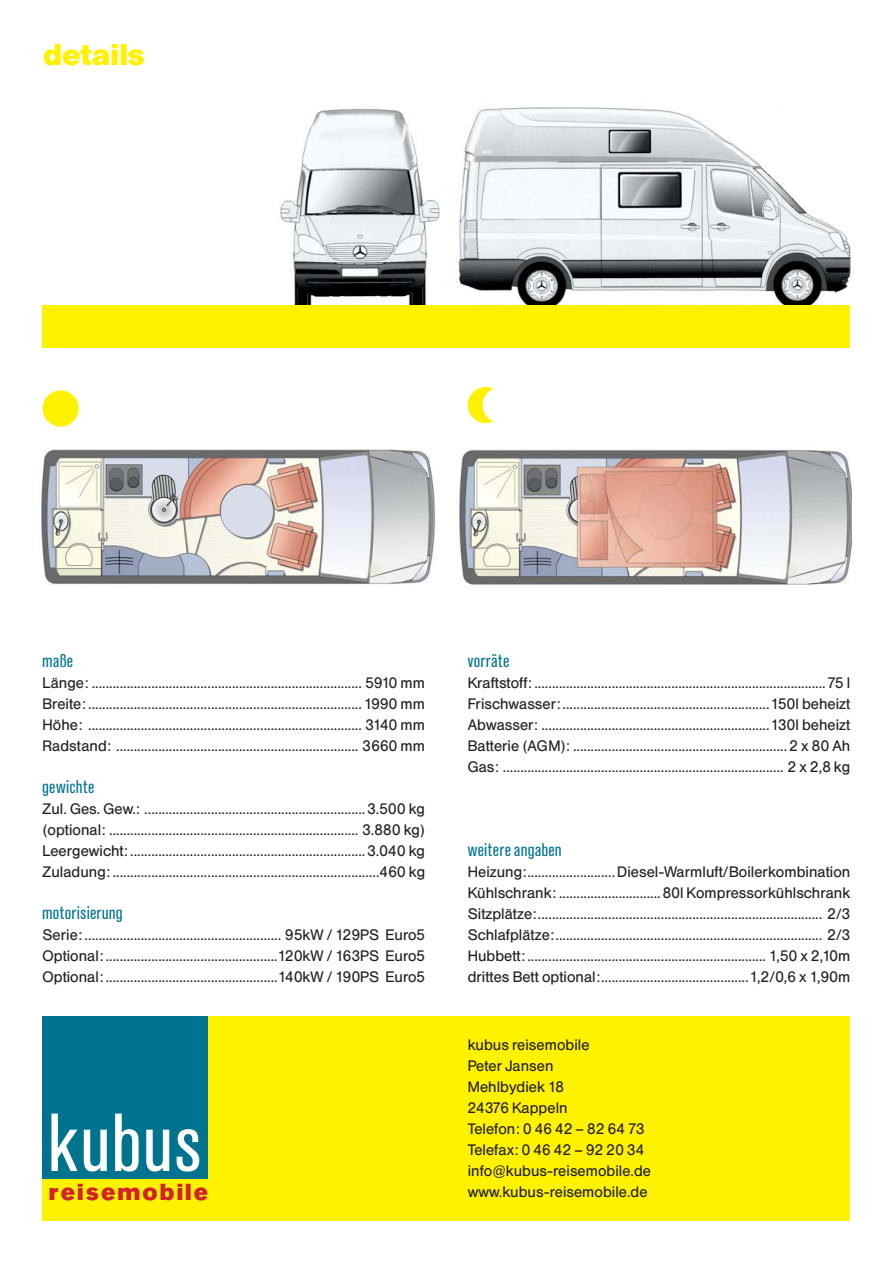
<style>
.page{position:relative;width:893px;height:1263px;background:#fff}
.page>*{position:absolute;margin:0;border:0;box-sizing:border-box;transform-origin:0 0}
.t1{font:80.4px "Ad Con";letter-spacing:.045em;color:#fff}
.t2{font:700 30px "Helvetica BSK";letter-spacing:.005em;color:#fff200}
.t3{font:900 22.8px "Ad";letter-spacing:.12em;color:#d22329}
.t4{font:18px "Ad Con";letter-spacing:.045em;color:#00748e}
.t5{font:15px/21px "Helvetica BSK";letter-spacing:.005em;color:#231f20;text-align:justify}
</style>
<div class="page">
<img style="left:458px;top:107px;width:393px;height:198px">
<img style="left:279px;top:108px;width:161px;height:197px">
<div style="left:43px;top:305px;width:807px;height:43px;background:#fff200"></div>
<img style="left:459px;top:449px;width:392px;height:136px">
<img style="left:41px;top:449px;width:395px;height:136px">
<div style="left:468px;top:387px;width:36px;height:36px;background:#fff200;border-radius:50%"></div>
<div style="left:483px;top:387px;width:36px;height:36px;background:#fff;border-radius:50%"></div>
<div style="left:43px;top:1016px;width:807px;height:204px;background:#fff200"></div>
<div style="left:43px;top:390px;width:36px;height:37px;background:#fff200;border-radius:50%"></div>
<div style="left:43px;top:1016px;width:165px;height:163px;background:#00748e"></div>
<h2 class="t2" style="left:43px;top:43px;width:102px">details</h2>
<p class="t4" style="left:43px;top:654px;width:32px">maße</p>
<p class="t5" style="left:43px;top:673px;width:384px">Länge: ............................................................................. 5910 mm Breite: .............................................................................. 1990 mm Höhe: .............................................................................. 3140 mm Radstand: ..................................................................... 3660 mm</p>
<p class="t4" style="left:43px;top:780px;width:53px">gewichte</p>
<p class="t5" style="left:43px;top:799px;width:384px">Zul. Ges. Gew.: ...............................................................3.500 kg (optional: ....................................................................... 3.880 kg)<br>Leergewicht: ...................................................................3.040 kg Zuladung: ............................................................................460 kg</p>
<p class="t4" style="left:43px;top:906px;width:82px">motorisierung</p>
<p class="t5" style="left:43px;top:925px;width:384px">Serie: ........................................................ 95kW / 129PS Euro5<br>Optional: .................................................120kW / 163PS Euro5<br>Optional: .................................................140kW / 190PS Euro5</p>
<h1 class="t1" style="left:49px;top:1113px;width:153px">kubus</h1>
<h3 class="t3" style="left:49px;top:1182px;width:160px">reisemobile</h3>
<p class="t4" style="left:468px;top:654px;width:43px">vorräte</p>
<p class="t5" style="left:468px;top:673px;width:384px">Kraftstoff: ...................................................................................75 l Frischwasser: ...........................................................150l beheizt Abwasser: .................................................................130l beheizt Batterie (AGM): ............................................................. 2 x 80 Ah Gas: ................................................................................ 2 x 2,8 kg</p>
<p class="t4" style="left:468px;top:843px;width:95px">weitere angaben</p>
<p class="t5" style="left:468px;top:862px;width:384px">Heizung: .........................Diesel-Warmluft/Boilerkombination Kühlschrank: .............................80l Kompressorkühlschrank Sitzplätze: ................................................................................. 2/3<br>Schlafplätze: ............................................................................ 2/3<br>Hubbett: .................................................................... 1,50 x 2,10m drittes Bett optional: ..........................................1,2/0,6 x 1,90m</p>
<p class="t5" style="left:468px;top:1035px;width:185px;text-align:left">kubus reisemobile<br>Peter Jansen<br>Mehlbydiek 18<br>24376 Kappeln<br>Telefon: 0 46 42 – 82 64 73<br>Telefax: 0 46 42 – 92 20 34 info@kubus-reisemobile.de www.kubus-reisemobile.de</p>
</div>
